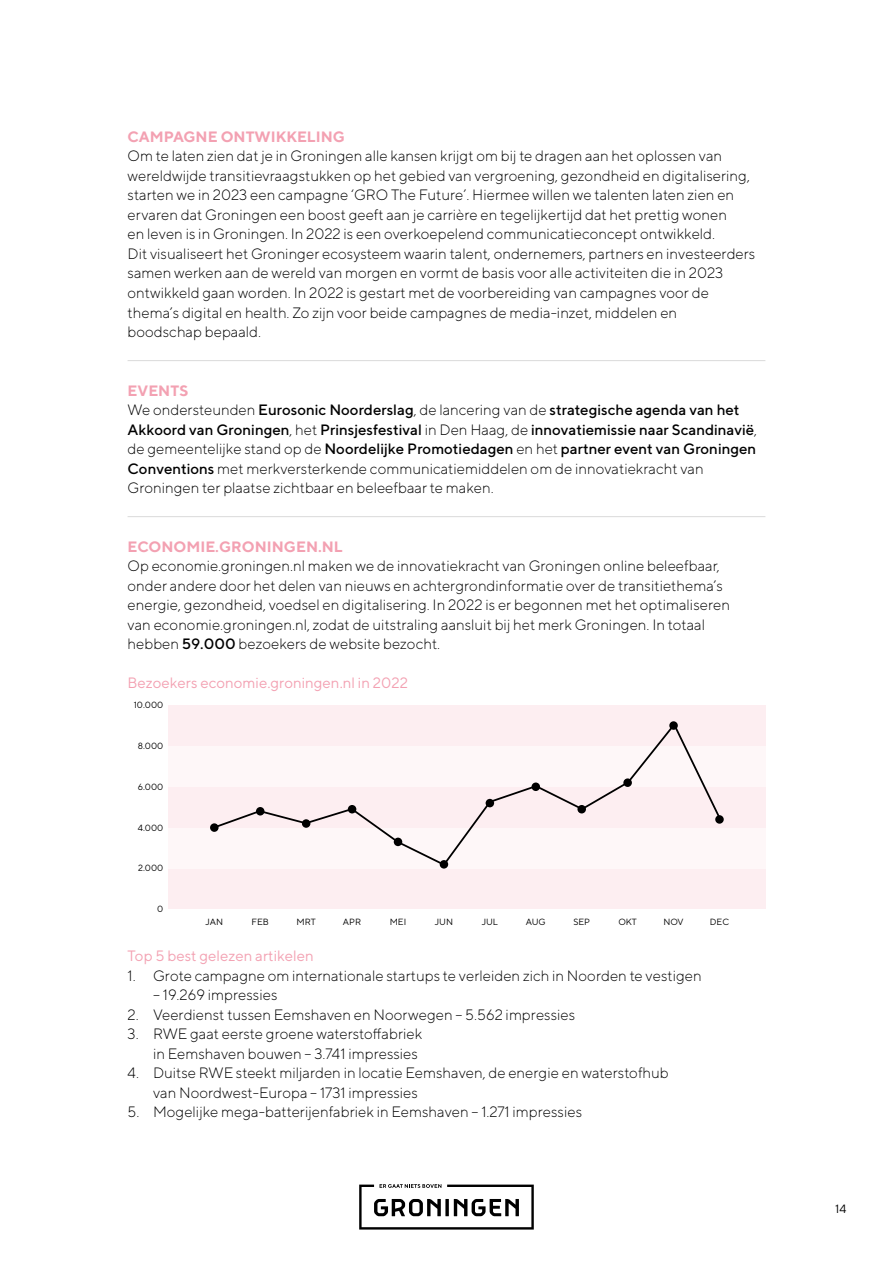
<style>
.page{position:relative;width:893px;height:1263px;background:#fff}
.page>*{position:absolute;margin:0;border:0;box-sizing:border-box;transform-origin:0 0}
.t1{font:300 15px/19.5px "TT Norms";color:#000}
.t2{font:15px "TT Norms";color:#f3a1b2}
.t3{font:700 15px "TT Norms";color:#f3a1b2}
.t4{font:12px "TT Norms";color:#000}
.t5{font:9px "TT Norms";color:#000}
.s1{font-weight:700;color:#f3a1b2}
.s2{font-weight:500}
</style>
<div class="page">
<hr style="left:128px;top:360px;width:637px;height:1px;background:#dadada">
<hr style="left:128px;top:516px;width:637px;height:1px;background:#dadada">
<div style="left:168px;top:868px;width:597px;height:41px;background:#fdeef1"></div>
<div style="left:168px;top:787px;width:597px;height:40px;background:#fdeef1"></div>
<div style="left:168px;top:705px;width:597px;height:41px;background:#fdeef1"></div>
<div style="left:168px;top:827px;width:597px;height:41px;background:#fef7f8"></div>
<div style="left:168px;top:746px;width:597px;height:41px;background:#fef7f8"></div>
<div style="left:440px;top:860px;width:8px;height:8px;background:#000;border-radius:50%"></div>
<svg style="left:211px;top:721px;width:512px;height:146px"></svg>
<svg style="left:359px;top:1184px;width:175px;height:45px"></svg>
<p class="t3" style="left:128px;top:127px;width:219px">CAMPAGNE ONTWIKKELING</p>
<p class="t1" style="left:128px;top:146px;width:629px">Om te laten zien dat je in Groningen alle kansen krijgt om bij te dragen aan het oplossen van wereldwijde transitievraagstukken op het gebied van vergroening, gezondheid en digitalisering, starten we in 2023 een campagne ‘GRO The Future’. Hiermee willen we talenten laten zien en ervaren dat Groningen een boost geeft aan je carrière en tegelijkertijd dat het prettig wonen<br>en leven is in Groningen. In 2022 is een overkoepelend communicatieconcept ontwikkeld.<br>Dit visualiseert het Groninger ecosysteem waarin talent, ondernemers, partners en investeerders samen werken aan de wereld van morgen en vormt de basis voor alle activiteiten die in 2023 ontwikkeld gaan worden. In 2022 is gestart met de voorbereiding van campagnes voor de thema’s digital en health. Zo zijn voor beide campagnes de media-inzet, middelen en boodschap bepaald.</p>
<p class="t1" style="left:128px;top:380px;width:631px"><span class="s1">EVENTS<br></span>We ondersteunden <span class="s2">Eurosonic Noorderslag</span>, de lancering van de <span class="s2">strategische agenda van het Akkoord van Groningen</span>, het <span class="s2">Prinsjesfestival</span> in Den Haag, de <span class="s2">innovatiemissie naar Scandinavië</span>, de gemeentelijke stand op de <span class="s2">Noordelijke Promotiedagen</span> en het <span class="s2">partner event van Groningen Conventions</span> met merkversterkende communicatiemiddelen om de innovatiekracht van Groningen ter plaatse zichtbaar en beleefbaar te maken.</p>
<p class="t3" style="left:128px;top:537px;width:217px">ECONOMIE.GRONINGEN.NL</p>
<p class="t1" style="left:128px;top:556px;width:604px">Op economie.groningen.nl maken we de innovatiekracht van Groningen online beleefbaar, onder andere door het delen van nieuws en achtergrondinformatie over de transitiethema’s energie, gezondheid, voedsel en digitalisering. In 2022 is er begonnen met het optimaliseren van economie.groningen.nl, zodat de uitstraling aansluit bij het merk Groningen. In totaal hebben <span class="s2">59.000</span> bezoekers de website bezocht.</p>
<p class="t2" style="left:128px;top:673px;width:282px">Bezoekers economie.groningen.nl in 2022</p>
<p class="t5" style="left:134px;top:699px;width:31px">10.000</p>
<p class="t5" style="left:138px;top:740px;width:27px">8.000</p>
<p class="t5" style="left:138px;top:781px;width:27px">6.000</p>
<p class="t5" style="left:138px;top:822px;width:27px">4.000</p>
<p class="t5" style="left:138px;top:863px;width:27px">2.000</p>
<p class="t5" style="left:157px;top:903px;width:8px">0</p>
<p class="t5" style="left:206px;top:916px;width:19px">JAN</p>
<p class="t5" style="left:252px;top:916px;width:19px">FEB</p>
<p class="t5" style="left:297px;top:916px;width:21px">MRT</p>
<p class="t5" style="left:343px;top:916px;width:20px">APR</p>
<p class="t5" style="left:390px;top:916px;width:18px">MEI</p>
<p class="t5" style="left:435px;top:916px;width:20px">JUN</p>
<p class="t5" style="left:482px;top:916px;width:18px">JUL</p>
<p class="t5" style="left:526px;top:916px;width:21px">AUG</p>
<p class="t5" style="left:573px;top:916px;width:18px">SEP</p>
<p class="t5" style="left:618px;top:916px;width:20px">OKT</p>
<p class="t5" style="left:663px;top:916px;width:22px">NOV</p>
<p class="t5" style="left:710px;top:916px;width:21px">DEC</p>
<p class="t2" style="left:128px;top:946px;width:188px">Top 5 best gelezen artikelen</p>
<p class="t1" style="left:128px;top:965px;width:576px">1. Grote campagne om internationale startups te verleiden zich in Noorden te vestigen</p>
<p class="t1" style="left:153px;top:985px;width:126px">– 19.269 impressies</p>
<p class="t1" style="left:128px;top:1004px;width:449px">2. Veerdienst tussen Eemshaven en Noorwegen – 5.562 impressies</p>
<p class="t1" style="left:128px;top:1024px;width:296px;text-align:right">3. RWE gaat eerste groene waterstoffabriek in Eemshaven bouwen – 3.741 impressies</p>
<p class="t1" style="left:153px;top:1063px;width:517px;text-indent:-26px">4. Duitse RWE steekt miljarden in locatie Eemshaven, de energie en waterstofhub van Noordwest-Europa – 1731 impressies</p>
<p class="t1" style="left:128px;top:1102px;width:456px">5. Mogelijke mega-batterijenfabriek in Eemshaven – 1.271 impressies</p>
<p class="t4" style="left:835px;top:1201px;width:13px">14</p>
</div>
